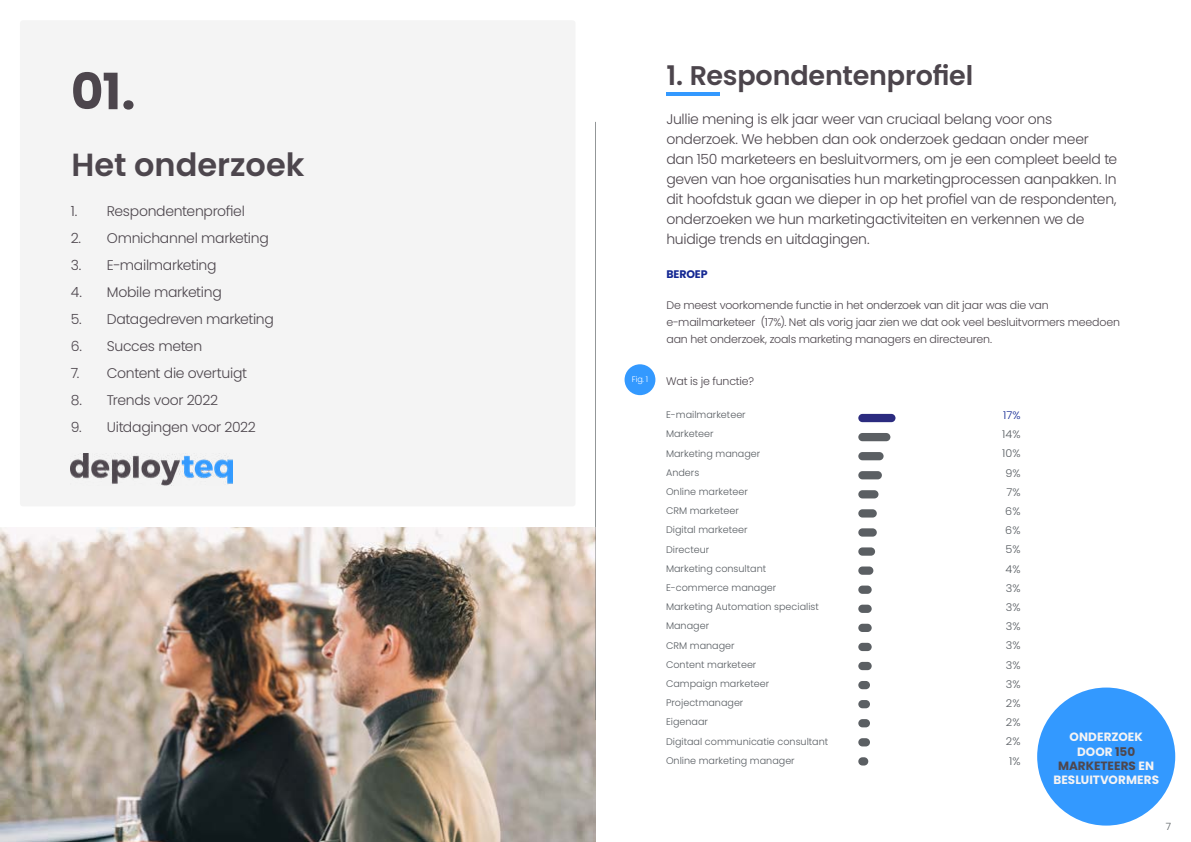
<style>
.page{position:relative;width:1191px;height:842px;background:#fff}
.page>*{position:absolute;margin:0;border:0;box-sizing:border-box;transform-origin:0 0}
.t1{font:700 50px "Poppins";color:#4d464d}
.t2{font:600 32px "Poppins";color:#4d464d}
.t3{font:600 27px "Poppins";letter-spacing:-.005em;color:#4c454c}
.t4{font:300 14px/20px "Poppins";letter-spacing:-.02em;color:#4d464d}
.t5{font:700 12px/14.4px "Poppins";letter-spacing:.005em;color:#f4f3f4;text-align:center}
.t6{font:300 11px/17px "Poppins";letter-spacing:-.015em;color:#4d464d}
.t7{font:700 11px "Poppins";letter-spacing:-.005em;color:#142893}
.t8{font:300 10.7px/19.2px "Poppins";color:#575c61;text-align:right;scale:1.05 1}
.t9{font:300 10.7px "Poppins";color:#142994;scale:1.05 1}
.t10{font:300 10px "Poppins";color:#565c5f}
.t11{font:300 9.6px/19.2px "Poppins";color:#575c61}
.t12{font:300 8px "Poppins";color:#fff}
.s1{color:#4e474e}
</style>
<div class="page">
<hr style="left:666px;top:92px;width:53px;height:3px;background:#39f">
<div style="left:20px;top:20px;width:555px;height:486px;background:#f4f4f4;border-radius:3px"></div>
<img style="left:0;top:528px;width:595px;height:314px">
<hr style="left:595px;top:122px;width:1px;height:598px;background:#565c5f">
<img style="left:71px;top:453px;width:162px;height:32px">
<div style="left:1037px;top:687px;width:138px;height:138px;background:#39f;border-radius:50%"></div>
<div style="left:624px;top:364px;width:31px;height:31px;background:#39f;border-radius:50%"></div>
<div style="left:858px;top:414px;width:37px;height:8px;background:#2b2b7f;border-radius:4px"></div>
<div style="left:858px;top:433px;width:32px;height:8px;background:#5b5f63;border-radius:4px"></div>
<div style="left:858px;top:452px;width:25px;height:8px;background:#5b5f63;border-radius:4px"></div>
<svg style="left:858px;top:700px;width:12px;height:8px"></svg>
<svg style="left:858px;top:681px;width:12px;height:8px"></svg>
<svg style="left:858px;top:719px;width:12px;height:8px"></svg>
<svg style="left:858px;top:738px;width:12px;height:8px"></svg>
<svg style="left:858px;top:757px;width:10px;height:8px"></svg>
<div style="left:858px;top:471px;width:24px;height:8px;background:#5b5f63;border-radius:4px"></div>
<div style="left:858px;top:490px;width:20px;height:8px;background:#5b5f63;border-radius:4px"></div>
<div style="left:858px;top:509px;width:18px;height:8px;background:#5b5f63;border-radius:4px"></div>
<div style="left:858px;top:528px;width:18px;height:9px;background:#5b5f63;border-radius:4px"></div>
<div style="left:858px;top:547px;width:17px;height:9px;background:#5b5f63;border-radius:4px"></div>
<div style="left:858px;top:566px;width:15px;height:9px;background:#5b5f63;border-radius:4px"></div>
<svg style="left:858px;top:586px;width:13px;height:8px"></svg>
<svg style="left:858px;top:605px;width:13px;height:8px"></svg>
<svg style="left:858px;top:624px;width:13px;height:8px"></svg>
<svg style="left:858px;top:643px;width:13px;height:8px"></svg>
<svg style="left:858px;top:662px;width:13px;height:8px"></svg>
<h1 class="t1" style="left:71px;top:63px;width:66px">01.</h1>
<h2 class="t2" style="left:71px;top:146px;width:234px">Het onderzoek</h2>
<p class="t4" style="left:71px;top:201px;width:176px">1. Respondentenprofiel</p>
<p class="t4" style="left:71px;top:228px;width:200px">2. Omnichannel marketing</p>
<p class="t4" style="left:71px;top:255px;width:147px">3. E-mailmarketing</p>
<p class="t4" style="left:71px;top:282px;width:152px">4. Mobile marketing</p>
<p class="t4" style="left:71px;top:309px;width:205px">5. Datagedreven marketing</p>
<p class="t4" style="left:71px;top:336px;width:133px">6. Succes meten</p>
<p class="t4" style="left:71px;top:363px;width:178px">7. Content die overtuigt</p>
<p class="t4" style="left:71px;top:390px;width:149px">8. Trends voor 2022</p>
<p class="t4" style="left:71px;top:417px;width:187px">9. Uitdagingen voor 2022</p>
<p class="t12" style="left:632px;top:375px;width:18px">Fig. 1</p>
<h3 class="t3" style="left:666px;top:60px;width:308px">1. Respondentenprofiel</h3>
<p class="t4" style="left:666px;top:109px;width:452px">Jullie mening is elk jaar weer van cruciaal belang voor ons onderzoek. We hebben dan ook onderzoek gedaan onder meer dan 150 marketeers en besluitvormers, om je een compleet beeld te geven van hoe organisaties hun marketingprocessen aanpakken. In dit hoofdstuk gaan we dieper in op het profiel van de respondenten, onderzoeken we hun marketingactiviteiten en verkennen we de huidige trends en uitdagingen.</p>
<p class="t7" style="left:666px;top:268px;width:43px">BEROEP</p>
<p class="t6" style="left:666px;top:297px;width:455px">De meest voorkomende functie in het onderzoek van dit jaar was die van e-mailmarketeer (17%). Net als vorig jaar zien we dat ook veel besluitvormers meedoen aan het onderzoek, zoals marketing managers en directeuren.</p>
<p class="t6" style="left:666px;top:373px;width:89px">Wat is je functie?</p>
<p class="t11" style="left:666px;top:405px;width:164px">E-mailmarketeer<br>Marketeer<br>Marketing manager<br>Anders<br>Online marketeer<br>CRM marketeer<br>Digital marketeer<br>Directeur<br>Marketing consultant<br>E-commerce manager<br>Marketing Automation specialist<br>Manager<br>CRM manager<br>Content marketeer<br>Campaign marketeer<br>Projectmanager<br>Eigenaar<br>Digitaal communicatie consultant<br>Online marketing manager</p>
<p class="t9" style="left:1003px;top:409px;width:18px">17%</p>
<p class="t8" style="left:1002px;top:425px;width:19px">14%<br>10%<br>9%<br>7%<br>6%<br>6%<br>5%<br>4%<br>3%<br>3%<br>3%<br>3%<br>3%<br>3%<br>2%<br>2%<br>2%<br>1%</p>
<p class="t5" style="left:1053px;top:730px;width:107px">ONDERZOEK<br>DOOR <span class="s1">150<br>MARKETEERS</span> EN<br>BESLUITVORMERS</p>
<p class="t10" style="left:1165px;top:821px;width:7px">7</p>
</div>
